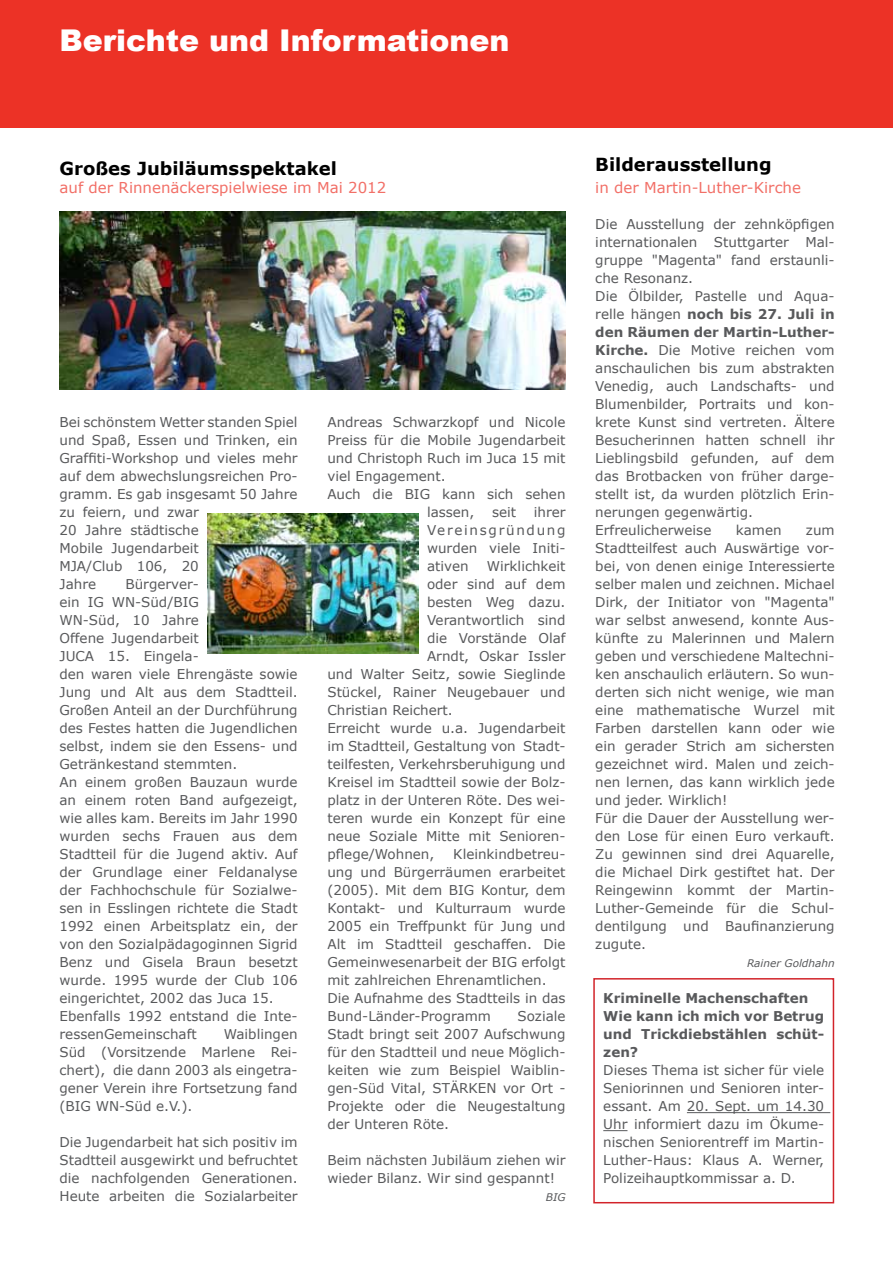
<style>
.page{position:relative;width:893px;height:1263px;background:#fff}
.page>*{position:absolute;margin:0;border:0;box-sizing:border-box;transform-origin:0 0}
.t1{font:900 30px "Arial";color:#fff}
.t2{font:700 18px "Verdana";color:#000}
.t3{font:15px "Verdana";color:#f26f67}
.t4{font:13.5px/18px "Verdana";color:#58595b}
.t5{font:700 13.5px/18px "Verdana";color:#58595b}
.t6{font:italic 10.5px "Verdana";color:#58595b}
.s1{font-weight:700}
</style>
<div class="page">
<div style="left:0;top:0;width:893px;height:128px;background:#ec3226"></div>
<img style="left:207px;top:513px;width:211px;height:141px">
<hr style="left:687px;top:1112px;width:143px;height:1px;background:#58595b">
<svg style="left:603px;top:1130px;width:24px;height:1px"></svg>
<div style="left:593px;top:978px;width:241px;height:225px;border:2px solid #d2232a"></div>
<img style="left:60px;top:211px;width:506px;height:179px">
<h1 class="t1" style="left:60px;top:19px;width:452px">Berichte und Informationen</h1>
<h2 class="t2" style="left:60px;top:157px;width:279px">Großes Jubiläumsspektakel</h2>
<p class="t3" style="left:60px;top:178px;width:328px">auf der Rinnenäckerspielwiese im Mai 2012</p>
<p class="t4" style="left:60px;top:413px;width:240px">Bei schönstem Wetter standen Spiel und Spaß, Essen und Trinken, ein<br>Graffiti-Workshop und vieles mehr auf dem abwechslungsreichen Pro&shy;gramm. Es gab insgesamt 50 Jahre zu feiern, und zwar<br>20 Jahre städtische<br>Mobile Jugendarbeit<br>MJA/Club 106, 20<br>Jahre</p>
<p class="t4" style="left:60px;top:575px;width:240px;text-indent:66px">Bürgerver-<br>ein IG WN-Süd/BIG<br>WN-Süd, 10 Jahre<br>Offene Jugendarbeit<br>JUCA 15. Eingela-<br>den waren viele Ehrengäste sowie<br>Jung und Alt aus dem Stadtteil.<br>Großen Anteil an der Durchführung des Festes hatten die Jugendlichen selbst, indem sie den Essens- und<br>Getränkestand stemmten.<br>An einem großen Bauzaun wurde an einem roten Band aufgezeigt, wie alles kam. Bereits im Jahr 1990 wurden sechs Frauen aus dem<br>Stadtteil für die Jugend aktiv. Auf der Grundlage einer Feldanalyse der Fachhochschule für Sozialwe&shy;sen in Esslingen richtete die Stadt<br>1992 einen Arbeitsplatz ein, der von den Sozialpädagoginnen Sigrid<br>Benz und Gisela Braun besetzt wurde. 1995 wurde der Club 106 eingerichtet, 2002 das Juca 15.<br>Ebenfalls 1992 entstand die Inte&shy;ressenGemeinschaft</p>
<p class="t4" style="left:60px;top:1025px;width:240px;text-align:justify;text-indent:164px">Waiblingen Süd (Vorsitzende Marlene Rei&shy;chert), die dann 2003 als eingetra&shy;gener Verein ihre Fortsetzung fand (BIG WN-Süd e.V.).</p>
<p class="t4" style="left:60px;top:1133px;width:240px;text-align:justify">Die Jugendarbeit hat sich positiv im Stadtteil ausgewirkt und befruchtet die nachfolgenden Generationen.<br>Heute arbeiten die Sozialarbeiter</p>
<p class="t4" style="left:327px;top:413px;width:240px">Andreas Schwarzkopf und Nicole</p>
<p class="t4" style="left:327px;top:431px;width:240px">Preiss für die Mobile Jugendarbeit</p>
<p class="t4" style="left:327px;top:449px;width:240px">und Christoph Ruch im Juca 15 mit</p>
<p class="t4" style="left:327px;top:467px;width:120px">viel Engagement.</p>
<p class="t4" style="left:327px;top:485px;width:240px">Auch die BIG kann sich sehen</p>
<p class="t4" style="left:427px;top:503px;width:49px">lassen,</p>
<p class="t4" style="left:492px;top:503px;width:26px">seit</p>
<p class="t4" style="left:427px;top:503px;width:140px;text-align:justify;text-indent:107px">ihrer Vereinsgründung wurden viele Initi&shy;ativen</p>
<p class="t4" style="left:487px;top:557px;width:80px">Wirklichkeit</p>
<p class="t4" style="left:427px;top:575px;width:140px">oder sind auf dem</p>
<p class="t4" style="left:427px;top:593px;width:140px">besten Weg dazu.</p>
<p class="t4" style="left:427px;top:611px;width:140px">Verantwortlich sind</p>
<p class="t4" style="left:427px;top:629px;width:140px">die Vorstände Olaf</p>
<p class="t4" style="left:427px;top:647px;width:140px">Arndt, Oskar Issler</p>
<p class="t4" style="left:327px;top:665px;width:240px">und Walter Seitz, sowie Sieglinde</p>
<p class="t4" style="left:327px;top:683px;width:240px">Stückel, Rainer Neugebauer und</p>
<p class="t4" style="left:327px;top:701px;width:127px">Christian Reichert.</p>
<p class="t4" style="left:327px;top:719px;width:240px">Erreicht wurde u.a. Jugendarbeit</p>
<p class="t4" style="left:327px;top:737px;width:240px">im Stadtteil, Gestaltung von Stadt-</p>
<p class="t4" style="left:327px;top:755px;width:240px">teilfesten, Verkehrsberuhigung und</p>
<p class="t4" style="left:327px;top:773px;width:240px">Kreisel im Stadtteil sowie der Bolz-</p>
<p class="t4" style="left:327px;top:791px;width:240px">platz in der Unteren Röte. Des wei-</p>
<p class="t4" style="left:327px;top:809px;width:240px">teren wurde ein Konzept für eine</p>
<p class="t4" style="left:327px;top:827px;width:240px">neue Soziale Mitte mit Senioren-</p>
<p class="t4" style="left:327px;top:845px;width:108px">pflege/Wohnen,</p>
<p class="t4" style="left:327px;top:845px;width:240px;text-indent:126px">Kleinkindbetreu&shy;ung und Bürgerräumen erarbeitet (2005). Mit dem BIG Kontur, dem<br>Kontakt- und Kulturraum wurde<br>2005 ein Treffpunkt für Jung und<br>Alt im Stadtteil geschaffen. Die<br>Gemeinwesenarbeit der BIG erfolgt mit zahlreichen Ehrenamtlichen.<br>Die Aufnahme des Stadtteils in das<br>Bund-Länder-Programm</p>
<p class="t4" style="left:327px;top:1007px;width:240px;text-align:justify;text-indent:190px">Soziale Stadt bringt seit 2007 Aufschwung für den Stadtteil und neue Möglich&shy;keiten wie zum Beispiel Waiblin&shy;gen-Süd Vital, STÄRKEN vor Ort - Projekte oder die Neugestaltung der Unteren Röte.</p>
<p class="t4" style="left:327px;top:1151px;width:240px">Beim nächsten Jubiläum ziehen wir wieder Bilanz. Wir sind gespannt!</p>
<p class="t6" style="left:546px;top:1191px;width:21px">BIG</p>
<h2 class="t2" style="left:595px;top:153px;width:178px">Bilderausstellung</h2>
<p class="t3" style="left:595px;top:178px;width:207px">in der Martin-Luther-Kirche</p>
<p class="t4" style="left:595px;top:215px;width:241px">Die Ausstellung der zehnköpfigen internationalen Stuttgarter Mal&shy;gruppe "Magenta" fand erstaunli&shy;che Resonanz.<br>Die Ölbilder, Pastelle und Aqua&shy;relle hängen <span class="s1">noch bis 27. Juli in den Räumen der Martin-Luther-<br>Kirche.</span> Die Motive reichen vom anschaulichen bis zum abstrakten<br>Venedig, auch Landschafts- und<br>Blumenbilder, Portraits und kon&shy;krete Kunst sind vertreten. Ältere<br>Besucherinnen hatten schnell ihr<br>Lieblingsbild gefunden, auf dem das Brotbacken von früher darge&shy;stellt ist, da wurden plötzlich Erin&shy;nerungen gegenwärtig.<br>Erfreulicherweise</p>
<p class="t4" style="left:736px;top:521px;width:47px">kamen</p>
<p class="t4" style="left:595px;top:521px;width:241px;text-indent:211px">zum<br>Stadtteilfest auch Auswärtige vor&shy;bei, von denen einige Interessierte selber malen und zeichnen. Michael<br>Dirk, der Initiator von "Magenta" war selbst anwesend, konnte Aus&shy;künfte zu Malerinnen und Malern geben und verschiedene Maltechni&shy;ken anschaulich erläutern. So wun&shy;derten sich nicht wenige, wie man eine mathematische Wurzel mit<br>Farben darstellen kann oder wie ein gerader Strich am sichersten gezeichnet wird. Malen und zeich&shy;nen lernen, das kann wirklich jede und jeder. Wirklich!<br>Für die Dauer der Ausstellung wer&shy;den Lose für einen Euro verkauft.<br>Zu gewinnen sind drei Aquarelle, die Michael Dirk gestiftet hat. Der<br>Reingewinn kommt der Martin-<br>Luther-Gemeinde für die Schul&shy;dentilgung und Baufinanzierung zugute.</p>
<p class="t6" style="left:747px;top:957px;width:89px">Rainer Goldhahn</p>
<p class="t5" style="left:603px;top:989px;width:222px">Kriminelle Machenschaften<br>Wie kann ich mich vor Betrug und Trickdiebstählen schüt&shy;zen?</p>
<p class="t4" style="left:603px;top:1061px;width:222px;text-align:justify">Dieses Thema ist sicher für viele Seniorinnen und Senioren inter&shy;essant. Am 20. Sept. um 14.30<br>Uhr informiert dazu im Ökume&shy;nischen Seniorentreff im Martin-Luther-Haus: Klaus A. Werner, Polizeihauptkommissar a. D.</p>
</div>
